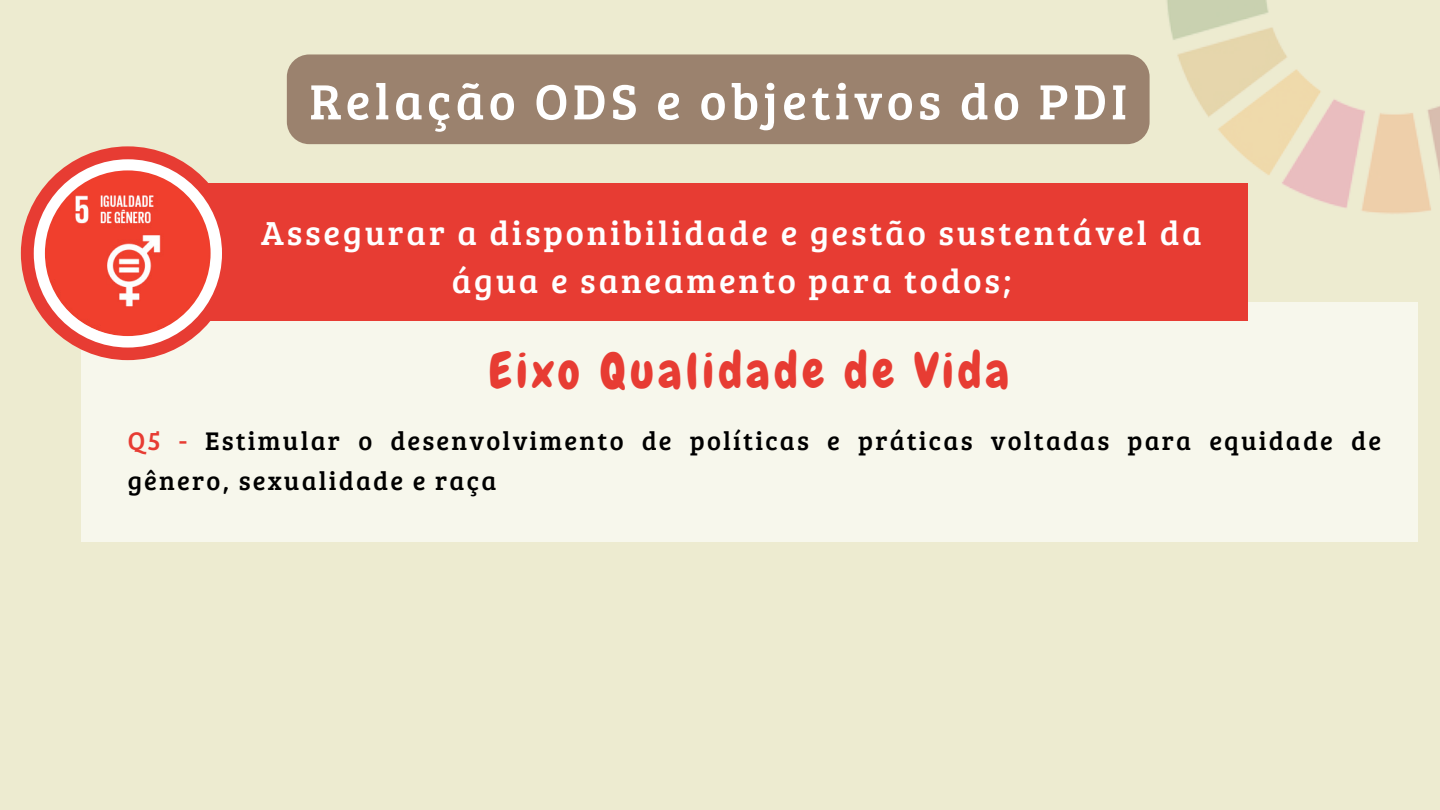
<style>
.page{position:relative;width:1440px;height:810px;background:#edebd0}
.page>*{position:absolute;margin:0;border:0;box-sizing:border-box;transform-origin:0 0}
.t1{font:51.1px "Bree Serif";letter-spacing:.085em;color:#fff}
.t2{font:49.4px "Chewy";letter-spacing:.085em;color:#e73c33}
.t3{font:34.4px/48px "Bree Serif";letter-spacing:.085em;color:#fff;text-align:center}
.t4{font:26.4px/39.8px "Bree Serif";letter-spacing:.085em;color:#000}
.s1{color:#e73c33}
</style>
<div class="page">
<img style="left:1132px;top:0;width:308px;height:227px">
<div style="left:81px;top:303px;width:1336px;height:239px;background:#f7f7ec"></div>
<div style="left:104px;top:183px;width:1143px;height:137px;background:#e73c33"></div>
<div style="left:21px;top:146px;width:214px;height:214px;background:#e73c33;border-radius:50%"></div>
<div style="left:34px;top:159px;width:188px;height:189px;background:#fff;border-radius:50%"></div>
<img style="left:45px;top:170px;width:166px;height:166px;border-radius:50%">
<div style="left:287px;top:54px;width:863px;height:90px;background:#9b826e;border-radius:22px"></div>
<h1 class="t1" style="left:309px;top:64px;width:819px">Relação ODS e objetivos do PDI</h1>
<h3 class="t3" style="left:261px;top:207px;width:942px">Assegurar a disponibilidade e gestão sustentável da água e saneamento para todos;</h3>
<h2 class="t2" style="left:489px;top:340px;width:522px">Eixo Qualidade de Vida</h2>
<p class="t4" style="left:128px;top:420px;width:1255px"><span class="s1">Q5 -</span> Estimular o desenvolvimento de políticas e práticas voltadas para equidade de gênero, sexualidade e raça</p>
</div>
